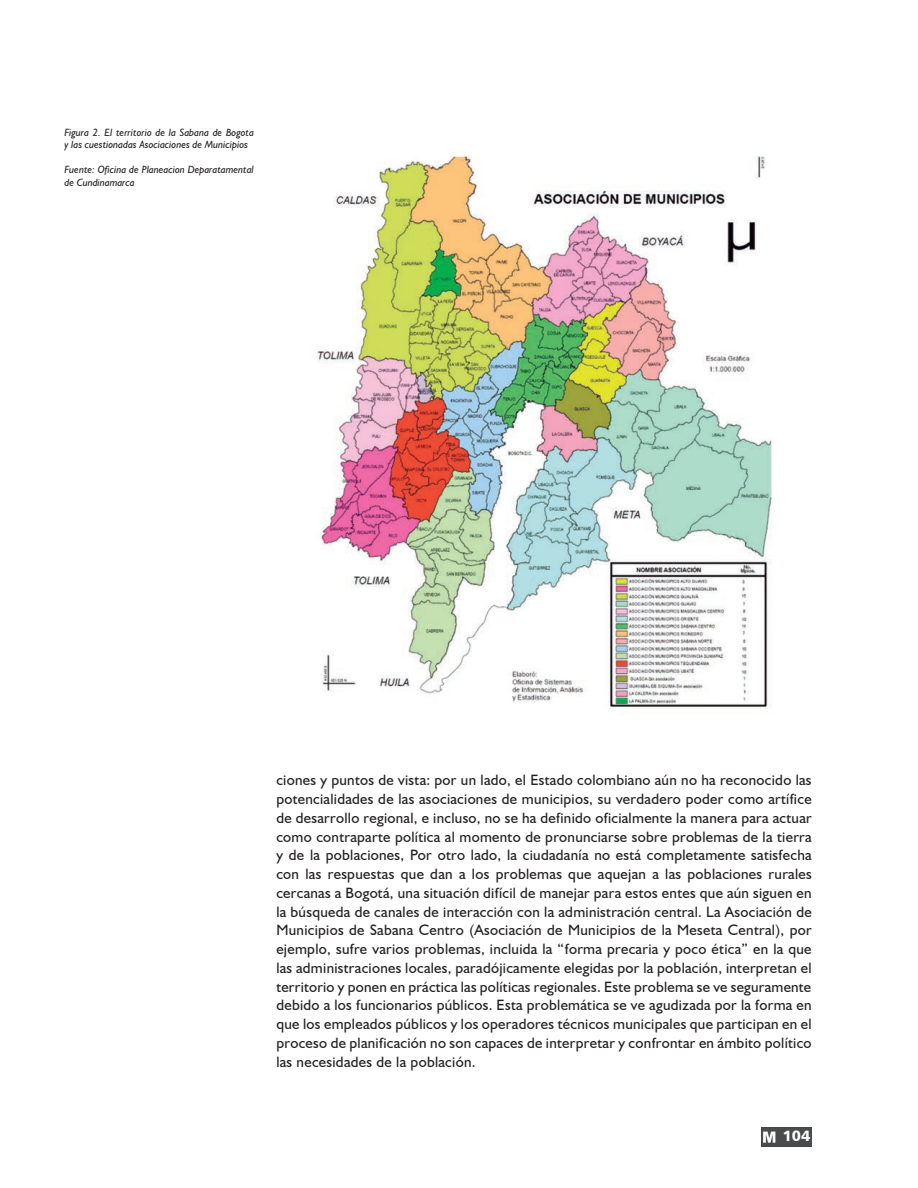
<style>
.page{position:relative;width:918px;height:1188px;background:#fff}
.page>*{position:absolute;margin:0;border:0;box-sizing:border-box;transform-origin:0 0}
.t1{font:15px/18.8px "Humanist 521 BT";letter-spacing:.02em;color:#231f20;text-align:justify}
.t2{font:15px "Humanist 777 BT Black B";color:#fff}
.t3{font:italic 10.5px/12.6px "Humanist 521 BT";color:#231f20}
</style>
<div class="page">
<img style="left:761px;top:1127px;width:51px;height:20px">
<img style="left:317px;top:153px;width:455px;height:556px">
<p class="t3" style="left:64px;top:125px;width:191px">Figura 2. El territorio de la Sabana de Bogota y las cuestionadas Asociaciones de Municipios</p>
<p class="t3" style="left:64px;top:163px;width:191px">Fuente: Oficina de Planeacion Deparatamental de Cundinamarca</p>
<p class="t1" style="left:276px;top:770px;width:537px">ciones y puntos de vista: por un lado, el Estado colombiano aún no ha reconocido las potencialidades de las asociaciones de municipios, su verdadero poder como artífice de desarrollo regional, e incluso, no se ha definido oficialmente la manera para actuar como contraparte política al momento de pronunciarse sobre problemas de la tierra y de la poblaciones, Por otro lado, la ciudadanía no está completamente satisfecha con las respuestas que dan a los problemas que aquejan a las poblaciones rurales cercanas a Bogotá, una situación difícil de manejar para estos entes que aún siguen en la búsqueda de canales de interacción con la administración central. La Asociación de Municipios de Sabana Centro (Asociación de Municipios de la Meseta Central), por ejemplo, sufre varios problemas, incluida la “forma precaria y poco ética” en la que las administraciones locales, paradójicamente elegidas por la población, interpretan el territorio y ponen en práctica las políticas regionales. Este problema se ve seguramente debido a los funcionarios públicos. Esta problemática se ve agudizada por la forma en que los empleados públicos y los operadores técnicos municipales que participan en el proceso de planificación no son capaces de interpretar y confrontar en ámbito político las necesidades de la población.</p>
<p class="t2" style="left:783px;top:1126px;width:29px">104</p>
</div>
